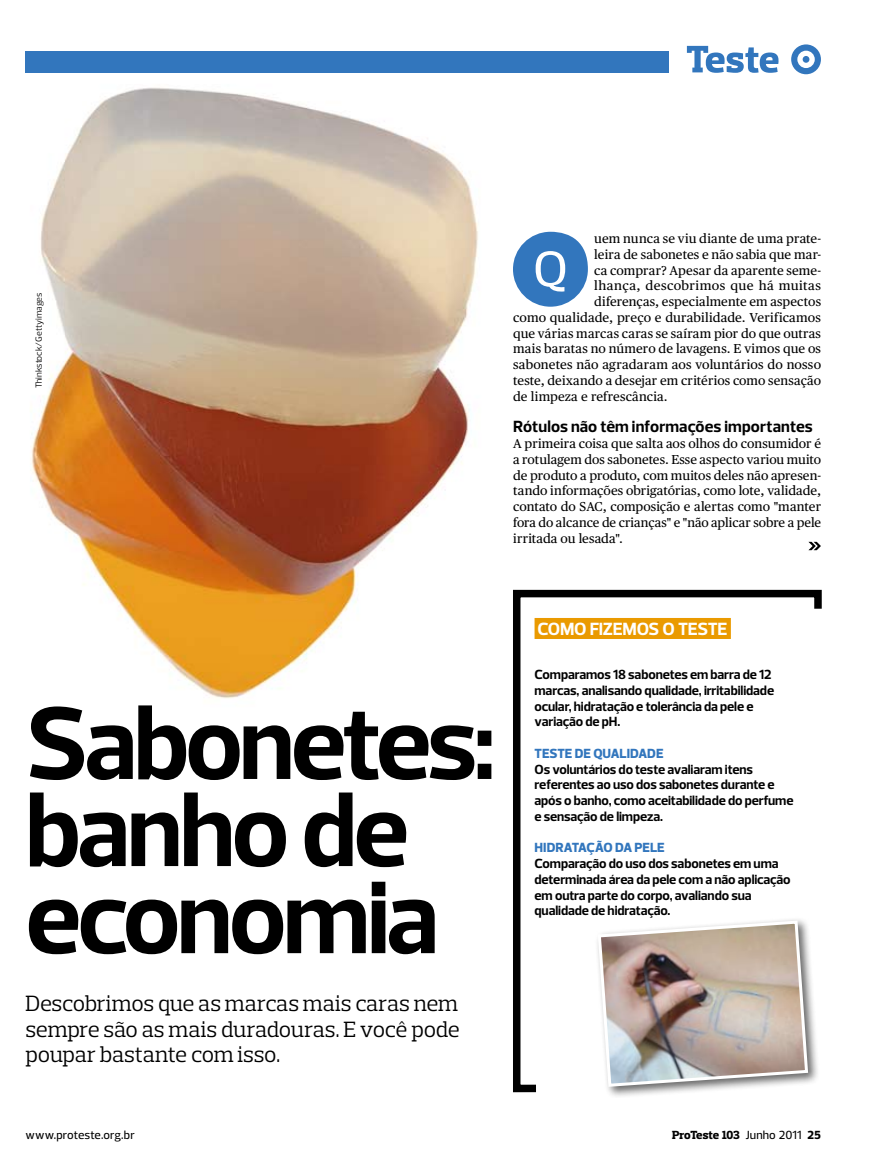
<style>
.page{position:relative;width:872px;height:1170px;background:#fff}
.page>*{position:absolute;margin:0;border:0;box-sizing:border-box;transform-origin:0 0}
.t1{font:700 105px/87px "Prelo";letter-spacing:-.04em;color:#000}
.t2{font:500 51px "Prelo Slab";color:#fff}
.t3{font:22.5px/25.5px "Prelo Slab";letter-spacing:-.015em;color:#000;text-align:justify}
.t4{font:700 18px "Prelo";letter-spacing:-.02em;color:#fff}
.t5{font:700 16.5px "Prelo";letter-spacing:.005em;color:#000}
.t6{font:700 13.5px/15.8px "Prelo";letter-spacing:-.01em;color:#000}
.t7{font:12.9px/15.8px "Publico Text";letter-spacing:.01em;color:#000;text-align:justify}
.t8{font:12.9px "Publico Text";letter-spacing:.035em;color:#000}
.t9{font:800 12px "Prelo Slab";letter-spacing:-.005em;color:#000}
.t10{font:500 12px "Prelo";letter-spacing:.005em;color:#000}
.t11{font:9px "Prelo";color:#000}
.s1{font-weight:800;color:#3276bd}
.s2{font-family:"Prelo";font-weight:500}
.s3{font-family:"Prelo"}
</style>
<div class="page">
<img style="left:25px;top:51px;width:476px;height:648px">
<div style="left:26px;top:51px;width:643px;height:21px;background:#3276bd"></div>
<svg style="left:687px;top:46px;width:92px;height:27px"></svg>
<svg style="left:791px;top:44px;width:30px;height:30px"></svg>
<div style="left:513px;top:232px;width:75px;height:75px;background:#3276bd;border-radius:50%"></div>
<svg style="left:513px;top:589px;width:309px;height:504px"></svg>
<div style="left:534px;top:618px;width:197px;height:21px;background:#ea9a00"></div>
<div style="left:594px;top:916px;width:225px;height:181px;background:#000;opacity:.6"></div>
<img style="left:596px;top:918px;width:213px;height:170px">
<svg style="left:808px;top:542px;width:13px;height:8px"></svg>
<p class="t11" style="left:33px;top:388px;width:97px;rotate:-90deg">Thinkstock/Gettyimages</p>
<p class="t7" style="left:594px;top:231px;width:228px">uem nunca se viu diante de uma prate-</p>
<p class="t7" style="left:594px;top:246px;width:228px">leira de sabonetes e não sabia que mar-</p>
<p class="t7" style="left:594px;top:262px;width:228px">ca comprar? Apesar da aparente seme-</p>
<p class="t8" style="left:594px;top:278px;width:228px">lhança, descobrimos que há muitas</p>
<p class="t7" style="left:594px;top:294px;width:228px">diferenças, especialmente em aspectos</p>
<p class="t7" style="left:513px;top:309px;width:309px">como qualidade, preço e durabilidade. Verificamos</p>
<p class="t7" style="left:513px;top:325px;width:309px">que várias marcas caras se saíram pior do que outras</p>
<p class="t7" style="left:513px;top:341px;width:309px">mais baratas no número de lavagens. E vimos que os</p>
<p class="t7" style="left:513px;top:357px;width:309px">sabonetes não agradaram aos voluntários do nosso</p>
<p class="t7" style="left:513px;top:372px;width:309px">teste, deixando a desejar em critérios como sensação</p>
<p class="t7" style="left:513px;top:388px;width:156px">de limpeza e refrescância.</p>
<p class="t5" style="left:513px;top:416px;width:301px">Rótulos não têm informações importantes</p>
<p class="t7" style="left:513px;top:435px;width:309px">A primeira coisa que salta aos olhos do consumidor é a rotulagem dos sabonetes. Esse aspecto variou muito de produto a produto, com muitos deles não apresen&shy;tando informações obrigatórias, como lote, validade, contato do SAC, composição e alertas como "manter fora do alcance de crianças" e "não aplicar sobre a pele irritada ou lesada".</p>
<p class="t2" style="left:533px;top:238px;width:36px">Q</p>
<p class="t1" style="left:26px;top:700px;width:472px">Sabonetes: banho de economia</p>
<p class="t3" style="left:26px;top:990px;width:435px">Descobrimos que as marcas mais caras nem sempre são as mais duradouras. E você pode poupar bastante com isso.</p>
<p class="t4" style="left:537px;top:618px;width:191px">como fizemos o teste</p>
<p class="t6" style="left:534px;top:666px;width:241px">Comparamos 18 sabonetes em barra de 12 marcas, analisando qualidade, irritabilidade ocular, hidratação e tolerância da pele e variação de pH.</p>
<p class="t6" style="left:534px;top:745px;width:260px"><span class="s1">TESTE DE QUALIDADE<br></span>Os voluntários do teste avaliaram itens referentes ao uso dos sabonetes durante e após o banho, como aceitabilidade do perfume e sensação de limpeza.</p>
<p class="t6" style="left:534px;top:840px;width:258px"><span class="s1">HIDRATAÇÃO DA PELE<br></span>Comparação do uso dos sabonetes em uma determinada área da pele com a não aplicação em outra parte do corpo, avaliando sua qualidade de hidratação.</p>
<p class="t10" style="left:26px;top:1127px;width:111px">www.proteste.org.br</p>
<p class="t9" style="left:672px;top:1127px;width:150px">ProTeste 103 <span class="s2">Junho 2011</span> <span class="s3">25</span></p>
</div>
